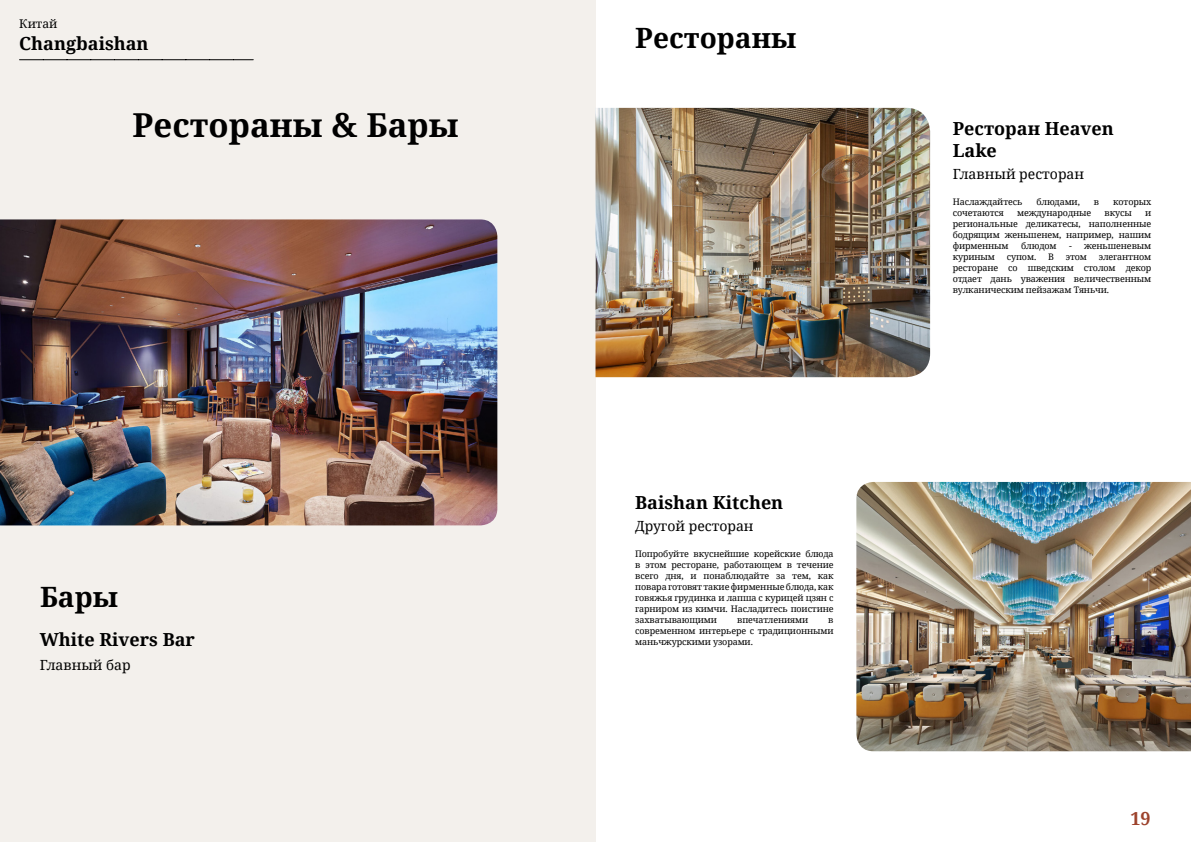
<style>
.page{position:relative;width:1191px;height:842px;background:#fff}
.page>*{position:absolute;margin:0;border:0;box-sizing:border-box;transform-origin:0 0}
.t1{font:700 33px "Noto Serif";color:#000}
.t2{font:700 28px "Noto Serif";color:#000}
.t3{font:700 18px/22px "Noto Serif";color:#000}
.t4{font:700 18px "Noto Serif";color:#9d432c}
.t5{font:14px "Noto Serif";color:#000}
.t6{font:12px "Noto Serif";color:#000}
.t7{font:9px/11px "Noto Serif";letter-spacing:-.015em;color:#000;text-align:justify}
</style>
<div class="page">
<div style="left:0;top:0;width:595px;height:842px;background:#f3f0ec"></div>
<img style="left:0;top:219px;width:497px;height:306px">
<img style="left:595px;top:108px;width:335px;height:269px">
<img style="left:856px;top:482px;width:335px;height:269px">
<svg style="left:20px;top:59px;width:233px;height:1px"></svg>
<h3 class="t6" style="left:19px;top:16px;width:40px">Китай</h3>
<h3 class="t3" style="left:19px;top:32px;width:131px">Changbaishan</h3>
<h1 class="t1" style="left:133px;top:102px;width:327px">Рестораны &amp; Бары</h1>
<h2 class="t2" style="left:40px;top:577px;width:80px">Бары</h2>
<h3 class="t3" style="left:40px;top:628px;width:157px">White Rivers Bar</h3>
<h3 class="t5" style="left:40px;top:656px;width:93px">Главный бар</h3>
<h2 class="t2" style="left:635px;top:19px;width:163px">Рестораны</h2>
<h3 class="t3" style="left:635px;top:491px;width:150px">Baishan Kitchen</h3>
<h3 class="t5" style="left:635px;top:516px;width:120px">Другой ресторан</h3>
<p class="t7" style="left:635px;top:548px;width:200px">Попробуйте вкуснейшие корейские блюда в этом ресторане, работающем в течение всего дня, и понаблюдайте за тем, как повара готовят такие фирменные блюда, как говяжья грудинка и лапша с курицей цзян с гарниром из кимчи. Насладитесь поистине захватывающими</p>
<p class="t7" style="left:737px;top:614px;width:73px">впечатлениями</p>
<p class="t7" style="left:635px;top:614px;width:200px;text-indent:193px">в современном интерьере с традиционными маньчжурскими узорами.</p>
<h3 class="t3" style="left:952px;top:117px;width:162px">Ресторан Heaven<br>Lake</h3>
<h3 class="t5" style="left:952px;top:164px;width:133px">Главный ресторан</h3>
<p class="t7" style="left:952px;top:196px;width:71px">Наслаждайтесь</p>
<p class="t7" style="left:1036px;top:196px;width:45px">блюдами,</p>
<p class="t7" style="left:1094px;top:196px;width:7px">в</p>
<p class="t7" style="left:1113px;top:196px;width:40px">которых</p>
<p class="t7" style="left:952px;top:207px;width:53px">сочетаются</p>
<p class="t7" style="left:1017px;top:207px;width:76px">международные</p>
<p class="t7" style="left:1104px;top:207px;width:29px">вкусы</p>
<p class="t7" style="left:952px;top:207px;width:200px;text-indent:192px">и региональные деликатесы, наполненные бодрящим женьшенем, например, нашим фирменным</p>
<p class="t7" style="left:1021px;top:240px;width:37px">блюдом</p>
<p class="t7" style="left:1069px;top:240px;width:84px">- женьшеневым</p>
<p class="t7" style="left:952px;top:251px;width:44px">куриным</p>
<p class="t7" style="left:1006px;top:251px;width:31px">супом.</p>
<p class="t7" style="left:1048px;top:251px;width:7px">В</p>
<p class="t7" style="left:1065px;top:251px;width:23px">этом</p>
<p class="t7" style="left:952px;top:251px;width:200px;text-indent:146px">элегантном ресторане со шведским столом декор отдает дань уважения величественным вулканическим пейзажам Тяньчи.</p>
<h3 class="t4" style="left:1130px;top:806px;width:22px">19</h3>
</div>
